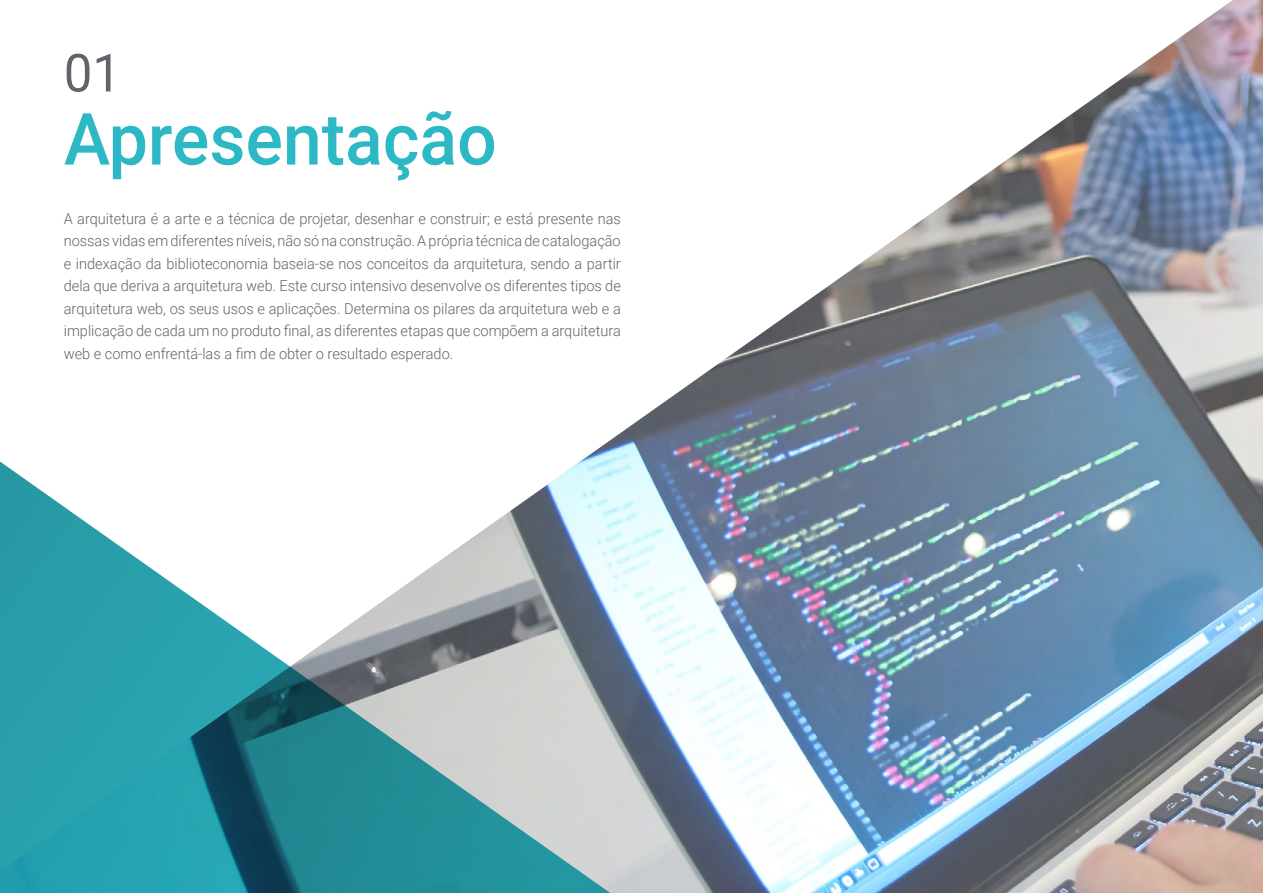
<style>
.page{position:relative;width:1263px;height:893px;background:#fff}
.page>*{position:absolute;margin:0;border:0;box-sizing:border-box;transform-origin:0 0}
.t1{font:500 72px "Roboto";color:#2db8c5}
.t2{font:52.5px "Roboto";color:#61646a}
.t3{font:300 15px/22.5px "Roboto";color:#61646a;text-align:justify}
</style>
<div class="page">
<img style="left:602px;top:0;width:661px;height:893px">
<svg style="left:0;top:446px;width:640px;height:447px"></svg>
<h2 class="t2" style="left:64px;top:36px;width:59px">01</h2>
<h1 class="t1" style="left:64px;top:89px;width:435px">Apresentação</h1>
<p class="t3" style="left:64px;top:207px;width:559px">A arquitetura é a arte e a técnica de projetar, desenhar e construir; e está presente nas nossas vidas em diferentes níveis, não só na construção. A própria técnica de catalogação e indexação da biblioteconomia baseia-se nos conceitos da arquitetura, sendo a partir dela que deriva a arquitetura web. Este curso intensivo desenvolve os diferentes tipos de arquitetura web, os seus usos e aplicações. Determina os pilares da arquitetura web e a implicação de cada um no produto final, as diferentes etapas que compõem a arquitetura web e como enfrentá-las a fim de obter o resultado esperado.</p>
</div>
